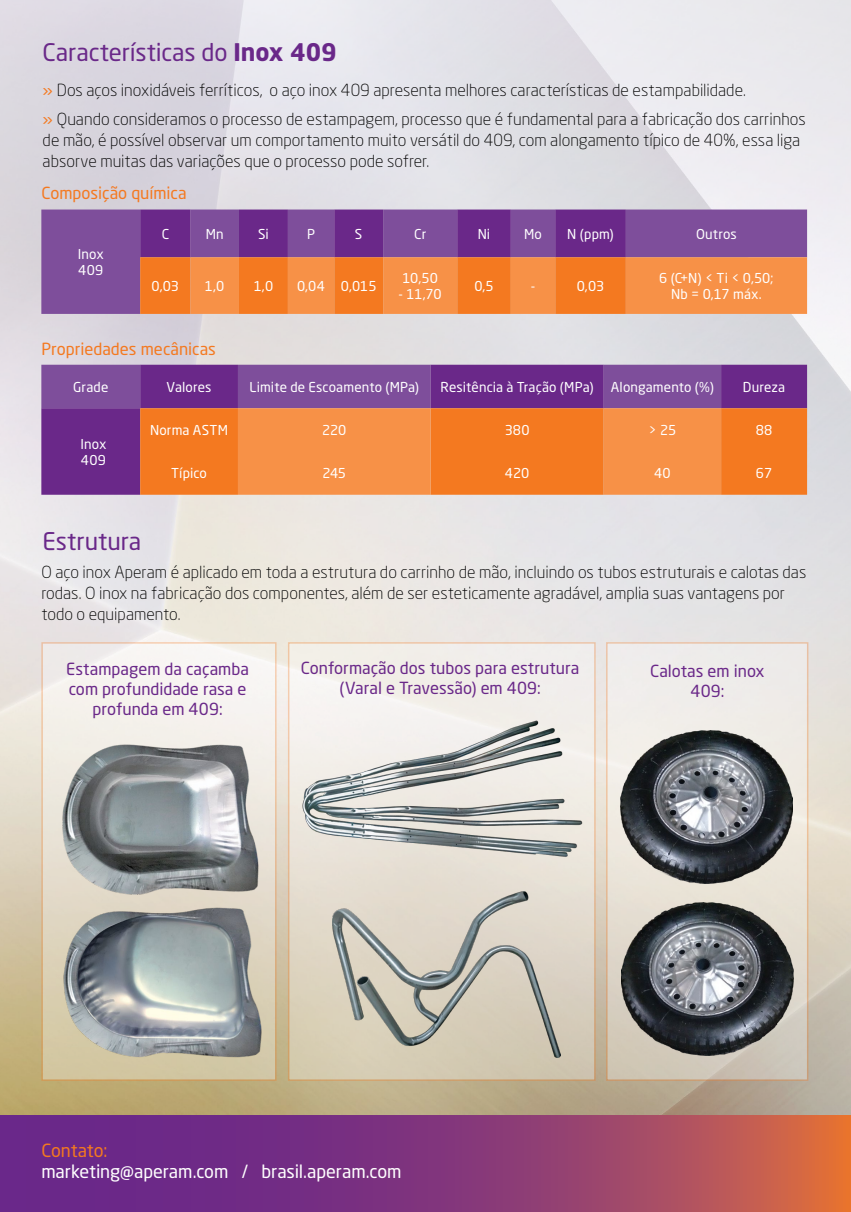
<style>
.page{position:relative;width:851px;height:1212px;background:#fff}
.page>*{position:absolute;margin:0;border:0;box-sizing:border-box;transform-origin:0 0}
.t1{font:24px "Neo Sans Std";letter-spacing:-.005em;color:#6a2889}
.t2{font:18px "Neo Sans Std";letter-spacing:-.005em;color:#fff}
.t3{font:18px "Neo Sans Std";letter-spacing:-.005em;color:#f47920}
.t4{font:300 16.5px/21px "Neo Sans Std";color:#000}
.t5{font:16.5px/19.8px "Neo Sans Std";color:#6a2889;text-align:center}
.t6{font:16.5px "Neo Sans Std";color:#f47920}
.t7{font:13.5px/16.2px "Neo Sans Std";letter-spacing:.01em;color:#fff}
.s1{font-weight:700}
.s2{font-weight:400;color:#f47920}
</style>
<div class="page">
<img style="left:0;top:0;width:850px;height:1115px">
<svg style="left:0;top:1115px;width:850px;height:97px;background:#8c3c74"></svg>
<svg style="left:41px;top:642px;width:235px;height:439px;fill:#f3f0ea"></svg>
<svg style="left:288px;top:642px;width:307px;height:439px;background:#e6ded2"></svg>
<div style="left:606px;top:642px;width:202px;height:439px;background:linear-gradient(to bottom,#f7f5f2,#d4cbbb)"></div>
<img style="left:62px;top:745px;width:197px;height:149px">
<img style="left:63px;top:895px;width:202px;height:172px">
<img style="left:620px;top:731px;width:172px;height:152px">
<img style="left:621px;top:903px;width:172px;height:152px">
<img style="left:298px;top:714px;width:290px;height:162px">
<img style="left:332px;top:891px;width:228px;height:167px">
<div style="left:41px;top:210px;width:99px;height:104px;background:#7e4e9b"></div>
<svg style="left:140px;top:210px;width:667px;height:104px;background:#bb6661"></svg>
<svg style="left:41px;top:365px;width:766px;height:130px;background:#723890"></svg>
<div style="left:140px;top:408px;width:667px;height:87px;background:#f47920"></div>
<svg style="left:238px;top:408px;width:483px;height:87px;background:#f5883a"></svg>
<h1 class="t1" style="left:43px;top:37px;width:295px">Características do <span class="s1">Inox 409</span></h1>
<p class="t4" style="left:43px;top:75px;width:764px;line-height:29.5px"><span class="s2">»</span> Dos aços inoxidáveis ferríticos, o aço inox 409 apresenta melhores características de estampabilidade.<br><span class="s2">»</span> Quando consideramos o processo de estampagem, processo que é fundamental para a fabricação dos carrinhos</p>
<p class="t4" style="left:43px;top:130px;width:759px">de mão, é possível observar um comportamento muito versátil do 409, com alongamento típico de 40%, essa liga absorve muitas das variações que o processo pode sofrer.</p>
<p class="t6" style="left:41px;top:183px;width:147px">Composição química</p>
<p class="t7" style="left:78px;top:245px;width:27px">Inox<br>409</p>
<p class="t7" style="left:162px;top:225px;width:9px">C</p>
<p class="t7" style="left:206px;top:225px;width:19px">Mn</p>
<p class="t7" style="left:258px;top:225px;width:12px">Si</p>
<p class="t7" style="left:307px;top:225px;width:10px">P</p>
<p class="t7" style="left:355px;top:225px;width:9px">S</p>
<p class="t7" style="left:414px;top:225px;width:14px">Cr</p>
<p class="t7" style="left:477px;top:225px;width:14px">Ni</p>
<p class="t7" style="left:524px;top:225px;width:19px">Mo</p>
<p class="t7" style="left:567px;top:225px;width:48px">N (ppm)</p>
<p class="t7" style="left:696px;top:225px;width:42px">Outros</p>
<p class="t7" style="left:152px;top:277px;width:29px">0,03</p>
<p class="t7" style="left:205px;top:277px;width:21px">1,0</p>
<p class="t7" style="left:253px;top:277px;width:21px">1,0</p>
<p class="t7" style="left:297px;top:277px;width:81px">0,04 0,015</p>
<p class="t7" style="left:474px;top:277px;width:21px">0,5</p>
<p class="t7" style="left:530px;top:277px;width:6px">-</p>
<p class="t7" style="left:576px;top:277px;width:29px">0,03</p>
<p class="t7" style="left:659px;top:269px;width:116px;text-align:center">6 (C+N) &lt; Ti &lt; 0,50;<br>Nb = 0,17 máx.</p>
<p class="t7" style="left:402px;top:269px;width:37px">10,50</p>
<p class="t7" style="left:398px;top:286px;width:45px">- 11,70</p>
<p class="t6" style="left:41px;top:338px;width:176px">Propriedades mecânicas</p>
<p class="t7" style="left:73px;top:378px;width:37px">Grade</p>
<p class="t7" style="left:166px;top:378px;width:46px">Valores</p>
<p class="t7" style="left:249px;top:378px;width:171px">Limite de Escoamento (MPa)</p>
<p class="t7" style="left:440px;top:378px;width:154px">Resitência à Tração (MPa)</p>
<p class="t7" style="left:610px;top:378px;width:104px">Alongamento (%)</p>
<p class="t7" style="left:742px;top:378px;width:44px">Dureza</p>
<p class="t7" style="left:81px;top:435px;width:27px">Inox<br>409</p>
<p class="t7" style="left:150px;top:422px;width:79px">Norma ASTM</p>
<p class="t7" style="left:322px;top:422px;width:26px">220</p>
<p class="t7" style="left:504px;top:422px;width:26px">380</p>
<p class="t7" style="left:648px;top:422px;width:29px">&gt; 25</p>
<p class="t7" style="left:755px;top:422px;width:18px">88</p>
<p class="t7" style="left:171px;top:465px;width:37px">Típico</p>
<p class="t7" style="left:322px;top:465px;width:25px">245</p>
<p class="t7" style="left:504px;top:465px;width:26px">420</p>
<p class="t7" style="left:654px;top:465px;width:18px">40</p>
<p class="t7" style="left:755px;top:465px;width:18px">67</p>
<h1 class="t1" style="left:43px;top:526px;width:100px">Estrutura</h1>
<p class="t4" style="left:41px;top:562px;width:766px">O aço inox Aperam é aplicado em toda a estrutura do carrinho de mão, incluindo os tubos estruturais e calotas das rodas. O inox na fabricação dos componentes, além de ser esteticamente agradável, amplia suas vantagens por todo o equipamento.</p>
<p class="t5" style="left:66px;top:659px;width:184px">Estampagem da caçamba com profundidade rasa e profunda em 409:</p>
<p class="t5" style="left:301px;top:657px;width:280px">Conformação dos tubos para estrutura (Varal e Travessão) em 409:</p>
<p class="t5" style="left:650px;top:660px;width:116px">Calotas em inox<br>409:</p>
<p class="t3" style="left:41px;top:1139px;width:67px">Contato:</p>
<p class="t2" style="left:41px;top:1160px;width:361px">marketing@aperam.com / brasil.aperam.com</p>
</div>
